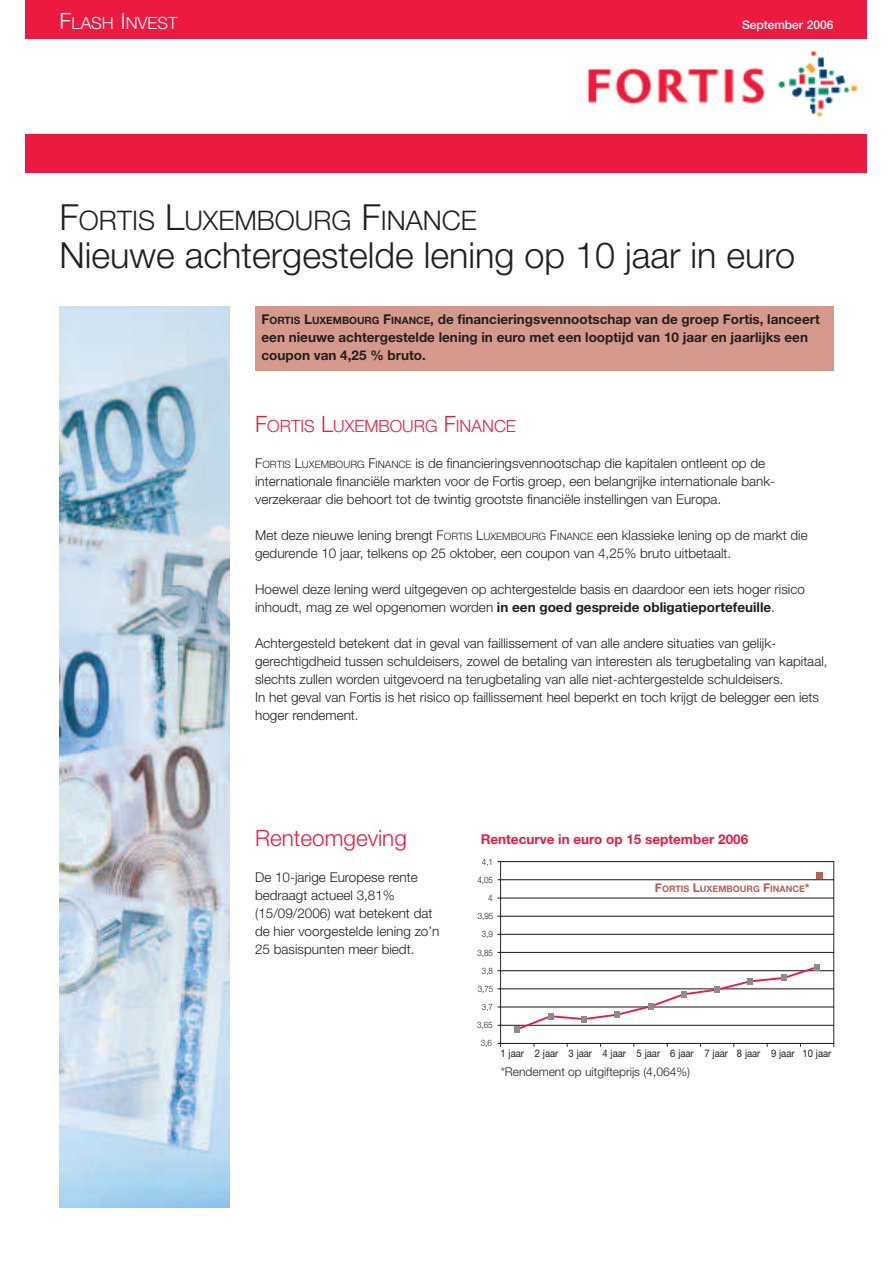
<style>
.page{position:relative;width:893px;height:1263px;background:#fff}
.page>*{position:absolute;margin:0;border:0;box-sizing:border-box;transform-origin:0 0}
.t1{font:300 36px "Helvetica Neue";color:#231f20}
.t2{font:300 27px "Helvetica Neue";color:#231f20}
.t3{font:300 22.5px "Helvetica Neue";color:#ed1a40}
.t4{font:300 16.8px "Helvetica Neue";color:#ed1a40}
.t5{font:300 16.8px "Helvetica Neue";color:#fff}
.t6{font:300 13.5px/18px "Helvetica Neue";color:#231f20}
.t7{font:700 13.5px/18px "Helvetica Neue";color:#231f20}
.t8{font:700 13.5px "Helvetica Neue";color:#ed1a40}
.t9{font:300 12px "Helvetica Neue";color:#231f20}
.t10{font:500 12px "Helvetica Neue";color:#fff}
.t11{font:10.5px "Helvetica Neue";color:#231f20;scale:.9 1}
.t12{font:700 9px "Helvetica Neue";color:#bb5e52}
.t13{font:300 8.85px "Helvetica Neue";color:#231f20;scale:.92 1}
.s1{font-size:22.5px}
.s2{font-size:36px}
.s3{font-size:10.2px}
.s4{font-weight:700}
.s5{font-size:12px}
</style>
<div class="page">
<div style="left:255px;top:306px;width:578px;height:65px;background:#d4998b"></div>
<img style="left:588px;top:51px;width:270px;height:66px">
<div style="left:26px;top:0;width:841px;height:38px;background:#ed1a40"></div>
<div style="left:26px;top:135px;width:841px;height:38px;background:#ed1a40"></div>
<img style="left:60px;top:306px;width:170px;height:902px">
<hr style="left:501px;top:1025px;width:333px;height:1px;background:#231f20">
<hr style="left:501px;top:1007px;width:333px;height:1px;background:#231f20">
<hr style="left:501px;top:988px;width:333px;height:1px;background:#231f20">
<hr style="left:501px;top:970px;width:333px;height:1px;background:#231f20">
<hr style="left:501px;top:952px;width:333px;height:1px;background:#231f20">
<hr style="left:501px;top:934px;width:333px;height:1px;background:#231f20">
<hr style="left:501px;top:916px;width:333px;height:1px;background:#231f20">
<hr style="left:501px;top:898px;width:333px;height:1px;background:#231f20">
<hr style="left:501px;top:879px;width:333px;height:1px;background:#231f20">
<hr style="left:501px;top:861px;width:333px;height:1px;background:#231f20">
<hr style="left:500px;top:861px;width:1px;height:182px;background:#231f20">
<hr style="left:501px;top:1043px;width:333px;height:1px;background:#231f20">
<hr style="left:833px;top:861px;width:1px;height:182px;background:#231f20">
<svg style="left:514px;top:964px;width:306px;height:68px"></svg>
<div style="left:816px;top:872px;width:7px;height:7px;background:#bb5e52"></div>
<p class="t5" style="left:60px;top:17px;width:120px"><span class="s1">F</span>LASH <span class="s1">I</span>NVEST</p>
<p class="t10" style="left:742px;top:20px;width:93px">September 2006</p>
<h2 class="t2" style="left:60px;top:210px;width:419px"><span class="s2">F</span>ORTIS <span class="s2">L</span>UXEMBOURG <span class="s2">F</span>INANCE</h2>
<h1 class="t1" style="left:60px;top:242px;width:737px">Nieuwe achtergestelde lening op 10 jaar in euro</h1>
<p class="t7" style="left:261px;top:312px;width:560px">F<span class="s3">ORTIS</span> L<span class="s3">UXEMBOURG</span> F<span class="s3">INANCE</span>, de financieringsvennootschap van de groep Fortis, lanceert een nieuwe achtergestelde lening in euro met een looptijd van 10 jaar en jaarlijks een coupon van 4,25 % bruto.</p>
<p class="t4" style="left:255px;top:420px;width:262px"><span class="s1">F</span>ORTIS <span class="s1">L</span>UXEMBOURG <span class="s1">F</span>INANCE</p>
<p class="t6" style="left:255px;top:456px;width:521px">F<span class="s3">ORTIS</span> L<span class="s3">UXEMBOURG</span> F<span class="s3">INANCE</span> is de financieringsvennootschap die kapitalen ontleent op de internationale financiële markten voor de Fortis groep, een belangrijke internationale bank&shy;verzekeraar die behoort tot de twintig grootste financiële instellingen van Europa.</p>
<p class="t6" style="left:255px;top:528px;width:554px">Met deze nieuwe lening brengt F<span class="s3">ORTIS</span> L<span class="s3">UXEMBOURG</span> F<span class="s3">INANCE</span> een klassieke lening op de markt die gedurende 10 jaar, telkens op 25 oktober, een coupon van 4,25% bruto uitbetaalt.</p>
<p class="t6" style="left:255px;top:582px;width:551px">Hoewel deze lening werd uitgegeven op achtergestelde basis en daardoor een iets hoger risico inhoudt, mag ze wel opgenomen worden <span class="s4">in een goed gespreide obligatieportefeuille</span>.</p>
<p class="t6" style="left:255px;top:636px;width:574px">Achtergesteld betekent dat in geval van faillissement of van alle andere situaties van gelijk&shy;gerechtigdheid tussen schuldeisers, zowel de betaling van interesten als terugbetaling van kapitaal, slechts zullen worden uitgevoerd na terugbetaling van alle niet-achtergestelde schuldeisers.<br>In het geval van Fortis is het risico op faillissement heel beperkt en toch krijgt de belegger een iets hoger rendement.</p>
<h3 class="t3" style="left:255px;top:830px;width:153px">Renteomgeving</h3>
<p class="t6" style="left:255px;top:870px;width:186px">De 10-jarige Europese rente bedraagt actueel 3,81% (15/09/2006) wat betekent dat de hier voorgestelde lening zo’n<br>25 basispunten meer biedt.</p>
<p class="t8" style="left:481px;top:834px;width:269px">Rentecurve in euro op 15 september 2006</p>
<p class="t13" style="left:482px;top:858px;width:14px">4,1</p>
<p class="t13" style="left:477px;top:876px;width:19px">4,05</p>
<p class="t13" style="left:488px;top:895px;width:6px">4</p>
<p class="t13" style="left:478px;top:913px;width:19px">3,95</p>
<p class="t13" style="left:482px;top:931px;width:14px">3,9</p>
<p class="t13" style="left:477px;top:949px;width:19px">3,85</p>
<p class="t13" style="left:482px;top:967px;width:14px">3,8</p>
<p class="t13" style="left:478px;top:986px;width:19px">3,75</p>
<p class="t13" style="left:482px;top:1004px;width:14px">3,7</p>
<p class="t13" style="left:477px;top:1022px;width:19px">3,65</p>
<p class="t13" style="left:481px;top:1040px;width:14px">3,6</p>
<p class="t12" style="left:655px;top:886px;width:156px"><span class="s5">F</span>ORTIS <span class="s5">L</span>UXEMBOURG <span class="s5">F</span>INANCE<span class="s5">*</span></p>
<p class="t11" style="left:500px;top:1049px;width:369px">1 jaar 2 jaar 3 jaar 4 jaar 5 jaar 6 jaar 7 jaar 8 jaar 9 jaar 10 jaar</p>
<p class="t9" style="left:501px;top:1067px;width:191px">*Rendement op uitgifteprijs (4,064%)</p>
</div>
